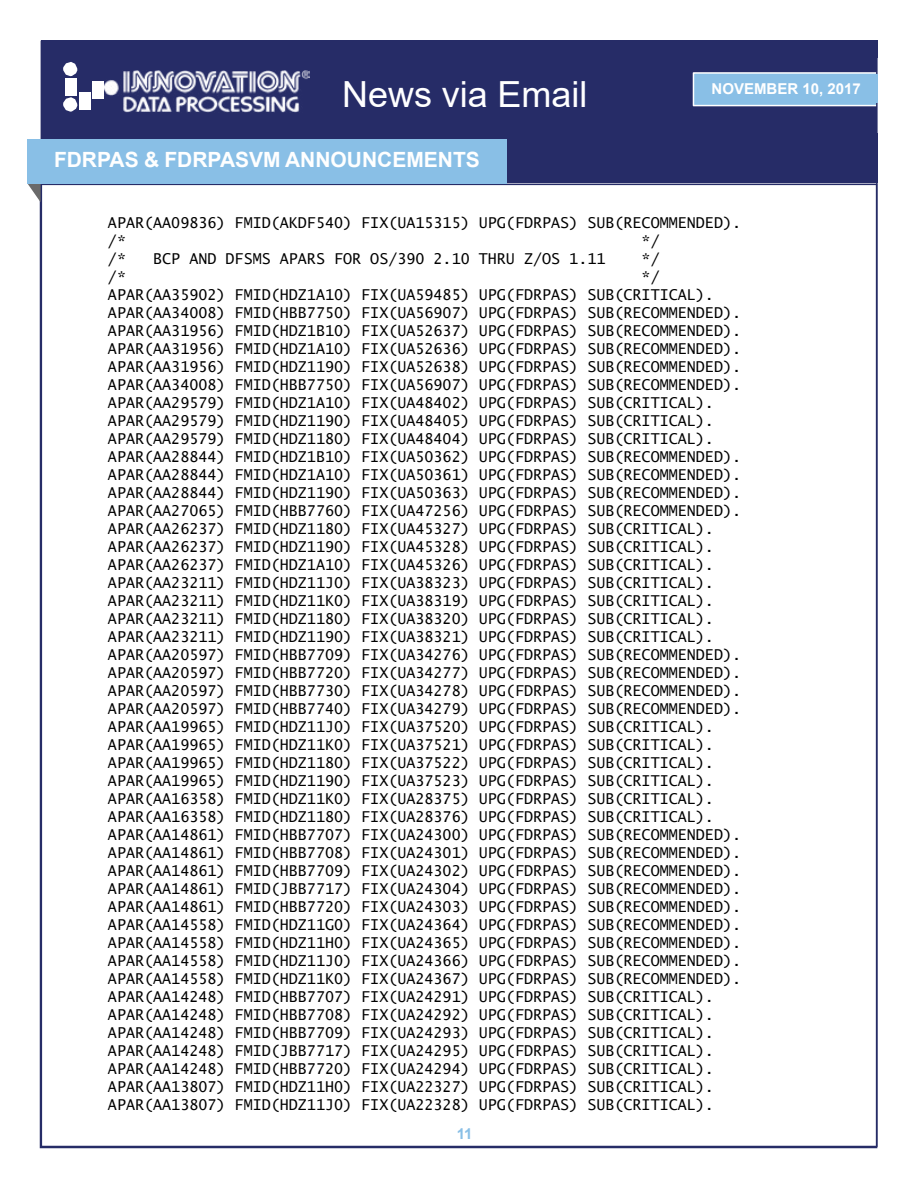
<style>
.page{position:relative;width:918px;height:1188px;background:#fff}
.page>*{position:absolute;margin:0;border:0;box-sizing:border-box;transform-origin:0 0}
.t1{font:36px "Arial";color:#fff}
.t2{font:700 21px "Arial";color:#fff}
.t3{font:15px/18px "Lucida Sans Typewriter";color:#000}
.t4{font:700 15px "Arial";color:#fff}
.t5{font:700 15px "Arial";color:#89bfe6}
</style>
<div class="page">
<div style="left:41px;top:40px;width:837px;height:143px;background:#262c67"></div>
<img style="left:105px;top:70px;width:204px;height:43px">
<svg style="left:63px;top:62px;width:14px;height:14px"></svg>
<svg style="left:63px;top:97px;width:14px;height:15px"></svg>
<div style="left:65px;top:78px;width:11px;height:18px;background:#fff"></div>
<div style="left:79px;top:92px;width:11px;height:18px;background:#fff"></div>
<div style="left:92px;top:81px;width:11px;height:18px;background:#fff"></div>
<div style="left:693px;top:72px;width:193px;height:34px;border:2px solid #fff"></div>
<div style="left:878px;top:59px;width:23px;height:74px;background:#fff"></div>
<svg style="left:28px;top:184px;width:13px;height:18px"></svg>
<div style="left:695px;top:74px;width:183px;height:29px;background:#89bfe6"></div>
<div style="left:27px;top:139px;width:480px;height:45px;background:#89bfe6"></div>
<h1 class="t1" style="left:342px;top:69px;width:247px">News via Email</h1>
<h2 class="t2" style="left:54px;top:145px;width:427px">FDRPAS &amp; FDRPASVM ANNOUNCEMENTS</h2>
<p class="t4" style="left:712px;top:78px;width:151px">NOVEMBER 10, 2017</p>
<p class="t3" style="left:108px;top:213px;width:635px">APAR(AA09836) FMID(AKDF540) FIX(UA15315) UPG(FDRPAS) SUB(RECOMMENDED). /*</p>
<p class="t3" style="left:642px;top:231px;width:20px">*/</p>
<p class="t3" style="left:108px;top:249px;width:20px">/*</p>
<p class="t3" style="left:153px;top:249px;width:454px">BCP AND DFSMS APARS FOR OS/390 2.10 THRU Z/OS 1.11</p>
<p class="t3" style="left:642px;top:249px;width:20px">*/</p>
<p class="t3" style="left:108px;top:267px;width:20px">/*</p>
<p class="t3" style="left:108px;top:267px;width:635px;text-indent:534px">*/ APAR(AA35902) FMID(HDZ1A10) FIX(UA59485) UPG(FDRPAS) SUB(CRITICAL).<br>APAR(AA34008) FMID(HBB7750) FIX(UA56907) UPG(FDRPAS) SUB(RECOMMENDED).<br>APAR(AA31956) FMID(HDZ1B10) FIX(UA52637) UPG(FDRPAS) SUB(RECOMMENDED).<br>APAR(AA31956) FMID(HDZ1A10) FIX(UA52636) UPG(FDRPAS) SUB(RECOMMENDED).<br>APAR(AA31956) FMID(HDZ1190) FIX(UA52638) UPG(FDRPAS) SUB(RECOMMENDED).<br>APAR(AA34008) FMID(HBB7750) FIX(UA56907) UPG(FDRPAS) SUB(RECOMMENDED).<br>APAR(AA29579) FMID(HDZ1A10) FIX(UA48402) UPG(FDRPAS) SUB(CRITICAL).<br>APAR(AA29579) FMID(HDZ1190) FIX(UA48405) UPG(FDRPAS) SUB(CRITICAL).<br>APAR(AA29579) FMID(HDZ1180) FIX(UA48404) UPG(FDRPAS) SUB(CRITICAL).<br>APAR(AA28844) FMID(HDZ1B10) FIX(UA50362) UPG(FDRPAS) SUB(RECOMMENDED).<br>APAR(AA28844) FMID(HDZ1A10) FIX(UA50361) UPG(FDRPAS) SUB(RECOMMENDED).<br>APAR(AA28844) FMID(HDZ1190) FIX(UA50363) UPG(FDRPAS) SUB(RECOMMENDED).<br>APAR(AA27065) FMID(HBB7760) FIX(UA47256) UPG(FDRPAS) SUB(RECOMMENDED).<br>APAR(AA26237) FMID(HDZ1180) FIX(UA45327) UPG(FDRPAS) SUB(CRITICAL).<br>APAR(AA26237) FMID(HDZ1190) FIX(UA45328) UPG(FDRPAS) SUB(CRITICAL).<br>APAR(AA26237) FMID(HDZ1A10) FIX(UA45326) UPG(FDRPAS) SUB(CRITICAL).<br>APAR(AA23211) FMID(HDZ11J0) FIX(UA38323) UPG(FDRPAS) SUB(CRITICAL).<br>APAR(AA23211) FMID(HDZ11K0) FIX(UA38319) UPG(FDRPAS) SUB(CRITICAL).<br>APAR(AA23211) FMID(HDZ1180) FIX(UA38320) UPG(FDRPAS) SUB(CRITICAL).<br>APAR(AA23211) FMID(HDZ1190) FIX(UA38321) UPG(FDRPAS) SUB(CRITICAL).<br>APAR(AA20597) FMID(HBB7709) FIX(UA34276) UPG(FDRPAS) SUB(RECOMMENDED).<br>APAR(AA20597) FMID(HBB7720) FIX(UA34277) UPG(FDRPAS) SUB(RECOMMENDED).<br>APAR(AA20597) FMID(HBB7730) FIX(UA34278) UPG(FDRPAS) SUB(RECOMMENDED).<br>APAR(AA20597) FMID(HBB7740) FIX(UA34279) UPG(FDRPAS) SUB(RECOMMENDED).<br>APAR(AA19965) FMID(HDZ11J0) FIX(UA37520) UPG(FDRPAS) SUB(CRITICAL).<br>APAR(AA19965) FMID(HDZ11K0) FIX(UA37521) UPG(FDRPAS) SUB(CRITICAL).<br>APAR(AA19965) FMID(HDZ1180) FIX(UA37522) UPG(FDRPAS) SUB(CRITICAL).<br>APAR(AA19965) FMID(HDZ1190) FIX(UA37523) UPG(FDRPAS) SUB(CRITICAL).<br>APAR(AA16358) FMID(HDZ11K0) FIX(UA28375) UPG(FDRPAS) SUB(CRITICAL).<br>APAR(AA16358) FMID(HDZ1180) FIX(UA28376) UPG(FDRPAS) SUB(CRITICAL).<br>APAR(AA14861) FMID(HBB7707) FIX(UA24300) UPG(FDRPAS) SUB(RECOMMENDED).<br>APAR(AA14861) FMID(HBB7708) FIX(UA24301) UPG(FDRPAS) SUB(RECOMMENDED).<br>APAR(AA14861) FMID(HBB7709) FIX(UA24302) UPG(FDRPAS) SUB(RECOMMENDED).<br>APAR(AA14861) FMID(JBB7717) FIX(UA24304) UPG(FDRPAS) SUB(RECOMMENDED).<br>APAR(AA14861) FMID(HBB7720) FIX(UA24303) UPG(FDRPAS) SUB(RECOMMENDED).<br>APAR(AA14558) FMID(HDZ11G0) FIX(UA24364) UPG(FDRPAS) SUB(RECOMMENDED).<br>APAR(AA14558) FMID(HDZ11H0) FIX(UA24365) UPG(FDRPAS) SUB(RECOMMENDED).<br>APAR(AA14558) FMID(HDZ11J0) FIX(UA24366) UPG(FDRPAS) SUB(RECOMMENDED).<br>APAR(AA14558) FMID(HDZ11K0) FIX(UA24367) UPG(FDRPAS) SUB(RECOMMENDED).<br>APAR(AA14248) FMID(HBB7707) FIX(UA24291) UPG(FDRPAS) SUB(CRITICAL).<br>APAR(AA14248) FMID(HBB7708) FIX(UA24292) UPG(FDRPAS) SUB(CRITICAL).<br>APAR(AA14248) FMID(HBB7709) FIX(UA24293) UPG(FDRPAS) SUB(CRITICAL).<br>APAR(AA14248) FMID(JBB7717) FIX(UA24295) UPG(FDRPAS) SUB(CRITICAL).<br>APAR(AA14248) FMID(HBB7720) FIX(UA24294) UPG(FDRPAS) SUB(CRITICAL).<br>APAR(AA13807) FMID(HDZ11H0) FIX(UA22327) UPG(FDRPAS) SUB(CRITICAL).<br>APAR(AA13807) FMID(HDZ11J0) FIX(UA22328) UPG(FDRPAS) SUB(CRITICAL).</p>
<p class="t5" style="left:457px;top:1124px;width:17px">11</p>
</div>
